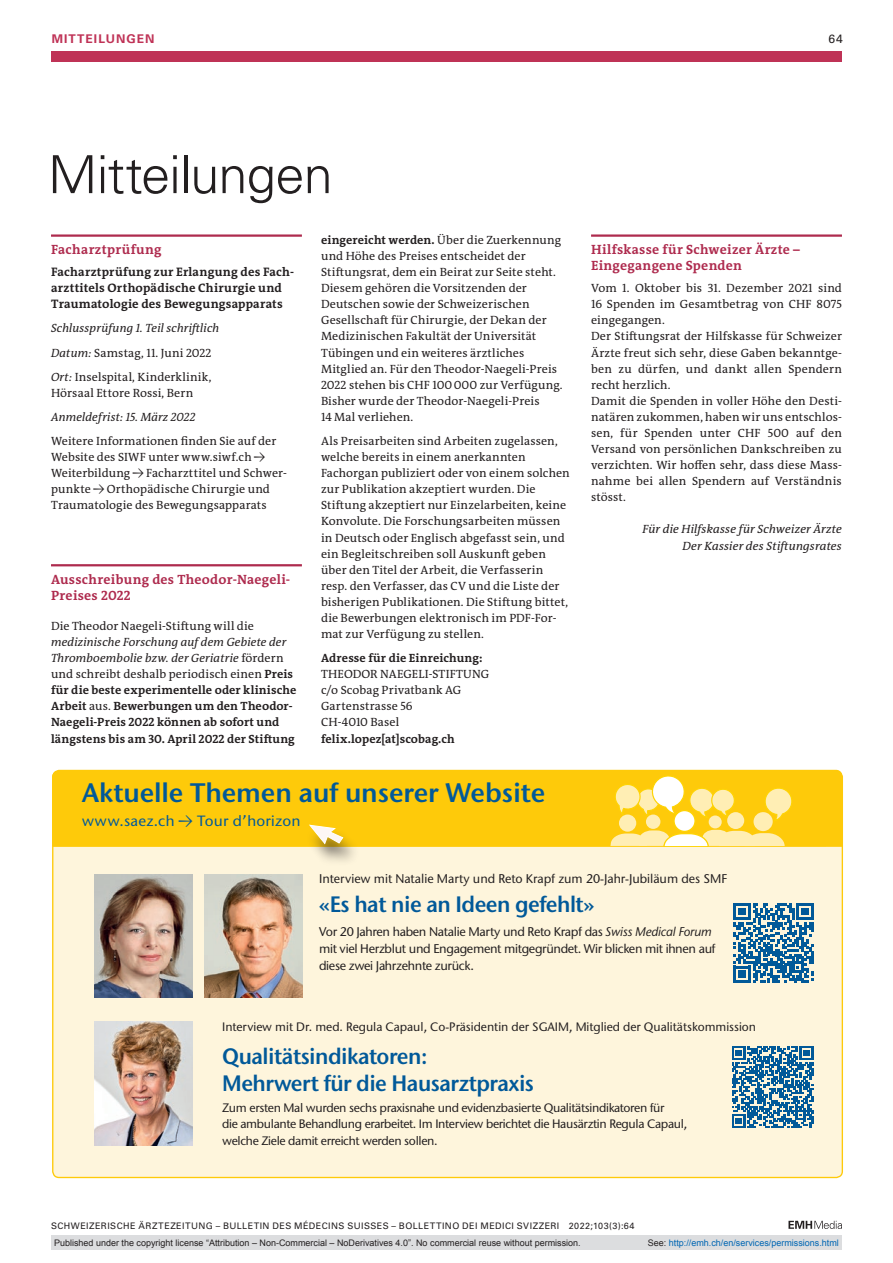
<style>
.page{position:relative;width:893px;height:1263px;background:#fff}
.page>*{position:absolute;margin:0;border:0;box-sizing:border-box;transform-origin:0 0}
.article-title{font:300 52.5px "Univers LT Std";letter-spacing:-.02em;color:#231f20}
.t1{font:600 26.7px "Stone Sans ITC Std";letter-spacing:-.005em;color:#015999}
.t2{font:600 22.35px/26.7px "Stone Sans ITC Std";letter-spacing:-.025em;color:#015999;scale:.96 1}
.t3{font:500 14.85px "Stone Sans ITC Std";letter-spacing:.015em;color:#015999}
.section-h1{font:700 13.5px/16px "The Antiqua B W7";letter-spacing:.02em;color:#ae2b4e}
.t4{font:500 12.6px/17.1px "Stone Sans ITC Std";letter-spacing:-.025em;color:#231f20}
.t5{font:500 12.6px "Stone Sans ITC Std";color:#231f20}
.t6{font:500 12.3px/16.4px "Stone Sans ITC Std";letter-spacing:-.025em;color:#231f20}
.section-h2{font:700 12.3px/16px "The Antiqua B W7";letter-spacing:.015em;color:#231f20}
.t7{font:500 12.3px "Stone Sans ITC Std";color:#231f20}
.section-pf{font:12px/16px "The Antiqua B W5 Plain";letter-spacing:.01em;color:#231f20}
.section-pn{font:12px/16px "The Antiqua B W5 Plain";letter-spacing:.01em;color:#231f20;text-align:justify}
.section-pf-2{font:700 12px/16px "The Antiqua B W7";letter-spacing:.01em;color:#231f20}
.author-notes{font:italic 12px "The Antiqua B W5 Plain";letter-spacing:.01em;color:#231f20}
.section-pf-3{font:italic 12px "The Antiqua B W5 Plain";letter-spacing:.01em;color:#231f20}
.ressort{font:700 12px "Univers LT Std";letter-spacing:.085em;color:#bf3256}
.ressort-2{font:12px "Univers LT Std";color:#231f20}
.t8{font:9px "Arial";color:#231f20}
.fusszeile{font:9px "Univers LT Std";letter-spacing:.05em;color:#231f20}
.t9{font:9px "Arial";color:#0066b3}
.s1{font-family:"The Antiqua B W7";font-weight:700}
.s2{font-family:"The Antiqua B W5 Plain";font-weight:400}
.s3{font-style:italic}
.s4{font-family:"The Antiqua B W5 Plain";font-weight:400;font-style:italic}
.s5{color:#231f20}
</style>
<div class="page">
<svg style="left:788px;top:1221px;width:54px;height:8px"></svg>
<div style="left:51px;top:51px;width:791px;height:11px;background:#bf3256"></div>
<hr style="left:51px;top:234px;width:251px;height:3px;background:#ae2b4e">
<hr style="left:51px;top:564px;width:251px;height:2px;background:#ae2b4e">
<hr style="left:591px;top:234px;width:251px;height:3px;background:#ae2b4e">
<div style="left:53px;top:771px;width:789px;height:406px;background:#fef5dc;border-radius:6px"></div>
<div style="left:53px;top:770px;width:789px;height:77px;background:#feca0a"></div>
<svg style="left:762px;top:785px;width:33px;height:38px"></svg>
<svg style="left:613px;top:773px;width:124px;height:46px"></svg>
<div style="left:709px;top:815px;width:13px;height:13px;background:#ffeeb4;border-radius:50%"></div>
<div style="left:727px;top:812px;width:17px;height:17px;background:#ffeeb4;border-radius:50%"></div>
<div style="left:646px;top:814px;width:14px;height:15px;background:#ffeeb4;border-radius:50%"></div>
<div style="left:619px;top:814px;width:17px;height:18px;background:#ffeeb4;border-radius:50%"></div>
<div style="left:674px;top:810px;width:21px;height:21px;background:#fff;border-radius:50%"></div>
<div style="left:673px;top:810px;width:23px;height:22px;border:1px solid #fed304;border-radius:50%"></div>
<svg style="left:610px;top:830px;width:175px;height:17px"></svg>
<div style="left:753px;top:812px;width:20px;height:19px;background:#ffeeb4;border-radius:50%"></div>
<div style="left:306px;top:827px;width:54px;height:40px;background:#231f20;opacity:.6"></div>
<svg style="left:309px;top:824px;width:35px;height:21px"></svg>
<svg style="left:732px;top:1046px;width:82px;height:81px"></svg>
<img style="left:95px;top:1022px;width:97px;height:123px">
<svg style="left:734px;top:903px;width:80px;height:80px"></svg>
<img style="left:95px;top:874px;width:97px;height:124px">
<img style="left:204px;top:874px;width:98px;height:124px">
<div style="left:51px;top:1235px;width:791px;height:15px;background:#dcdddf"></div>
<p class="ressort" style="left:52px;top:31px;width:104px">MITTEILUNGEN</p>
<p class="ressort-2" style="left:829px;top:31px;width:16px">64</p>
<p class="article-title" style="left:48px;top:143px;width:286px">Mitteilungen</p>
<p class="section-pf" style="left:321px;top:232px;width:243px"><span class="s1">eingereicht werden.</span> Über die Zuerkennung und Höhe des Preises entscheidet der Stiftungsrat, dem ein Beirat zur Seite steht.<br>Diesem gehören die Vorsitzenden der Deutschen sowie der Schweizerischen Gesellschaft für Chirurgie, der Dekan der Medizinischen Fakultät der Universität Tübingen und ein weiteres ärztliches Mitglied an. Für den Theodor-Naegeli-Preis 2022 stehen bis CHF 100000 zur Verfügung.<br>Bisher wurde der Theodor-Naegeli-Preis<br>14 Mal verliehen.</p>
<p class="section-pf" style="left:321px;top:433px;width:250px">Als Preisarbeiten sind Arbeiten zugelassen, welche bereits in einem anerkannten Fachorgan publiziert oder von einem solchen zur Publikation akzeptiert wurden. Die Stiftung akzeptiert nur Einzelarbeiten, keine Konvolute. Die Forschungsarbeiten müssen in Deutsch oder Englisch abgefasst sein, und ein Begleitschreiben soll Auskunft geben über den Titel der Arbeit, die Verfasserin resp. den Verfasser, das CV und die Liste der bisherigen Publikationen. Die Stiftung bittet, die Bewerbungen elektronisch im PDF-For&shy;mat zur Verfügung zu stellen.</p>
<p class="section-pf-2" style="left:321px;top:650px;width:163px">Adresse für die Einreichung:</p>
<p class="section-pf" style="left:321px;top:666px;width:170px">THEODOR NAEGELI-STIFTUNG</p>
<p class="section-pf" style="left:321px;top:682px;width:142px">c/o Scobag Privatbank AG</p>
<p class="section-pf" style="left:321px;top:698px;width:93px">Gartenstrasse 56</p>
<p class="section-pf" style="left:321px;top:714px;width:80px">CH-4010 Basel</p>
<p class="section-pf-2" style="left:321px;top:730px;width:135px">felix.lopez[at]scobag.ch</p>
<p class="t1" style="left:82px;top:776px;width:465px">Aktuelle Themen auf unserer Website</p>
<p class="t3" style="left:82px;top:812px;width:220px">www.saez.ch <span class="s2">→</span> Tour d’horizon</p>
<p class="section-h1" style="left:51px;top:242px;width:112px">Facharztprüfung</p>
<p class="section-h2" style="left:51px;top:264px;width:244px">Facharztprüfung zur Erlangung des Fach&shy;arzttitels Orthopädische Chirurgie und<br>Traumatologie des Bewegungsapparats</p>
<p class="section-pf-3" style="left:51px;top:321px;width:170px">Schlussprüfung 1. Teil schriftlich</p>
<p class="section-pf" style="left:51px;top:345px;width:162px"><span class="s3">Datum:</span> Samstag, 11. Juni 2022</p>
<p class="section-pf" style="left:51px;top:369px;width:162px"><span class="s3">Ort:</span> Inselspital, Kinderklinik,<br>Hörsaal Ettore Rossi, Bern</p>
<p class="section-pf-3" style="left:51px;top:409px;width:146px">Anmeldefrist: 15. März 2022</p>
<p class="section-pf" style="left:51px;top:433px;width:238px">Weitere Informationen finden Sie auf der Website des SIWF unter www.siwf.ch → Weiterbildung → Facharzttitel und Schwer&shy;punkte → Orthopädische Chirurgie und Traumatologie des Bewegungsapparats</p>
<p class="section-h1" style="left:51px;top:571px;width:241px">Ausschreibung des Theodor-Naegeli-<br>Preises 2022</p>
<p class="section-pf-2" style="left:51px;top:618px;width:247px"><span class="s2">Die Theodor Naegeli-Stiftung will die </span><span class="s4">medizinische Forschung auf dem Gebiete der Thromboembolie bzw. der Geriatrie</span> <span class="s2">fördern und schreibt deshalb periodisch einen</span> Preis für die beste experimentelle oder klinische Arbeit <span class="s2">aus.</span> Bewerbungen um den Theodor-Naegeli-Preis 2022 können ab sofort und längstens bis am 30. April 2022 der Stiftung</p>
<p class="section-h1" style="left:591px;top:242px;width:210px">Hilfskasse für Schweizer Ärzte –<br>Eingegangene Spenden</p>
<p class="section-pn" style="left:591px;top:280px;width:252px">Vom 1. Oktober bis 31. Dezember 2021 sind 16 Spenden im Gesamtbetrag von CHF 8075 eingegangen.</p>
<p class="section-pn" style="left:591px;top:328px;width:252px">Der Stiftungsrat der Hilfskasse für Schweizer Ärzte freut sich sehr, diese Gaben bekanntge&shy;ben zu dürfen, und dankt allen Spendern recht herzlich.</p>
<p class="section-pn" style="left:591px;top:393px;width:252px">Damit die Spenden in voller Höhe den Desti&shy;natären zukommen, haben wir uns entschlos&shy;sen, für Spenden unter CHF 500 auf den Versand von persönlichen Dankschreiben zu verzichten. Wir hoffen sehr, dass diese Mass&shy;nahme bei allen Spendern auf Verständnis stösst.</p>
<p class="author-notes" style="left:642px;top:522px;width:201px">Für die Hilfskasse für Schweizer Ärzte</p>
<p class="author-notes" style="left:682px;top:538px;width:161px">Der Kassier des Stiftungsrates</p>
<p class="t5" style="left:319px;top:871px;width:410px">Interview mit Natalie Marty und Reto Krapf zum 20-Jahr-Jubiläum des SMF</p>
<p class="t2" style="left:319px;top:890px;width:288px">«Es hat nie an Ideen gefehlt»</p>
<p class="t4" style="left:319px;top:923px;width:398px">Vor 20 Jahren haben Natalie Marty und Reto Krapf das <span class="s3">Swiss Medical Forum </span>mit viel Herzblut und Engagement mitgegründet. Wir blicken mit ihnen auf diese zwei Jahrzehnte zurück.</p>
<p class="t7" style="left:222px;top:1019px;width:535px">Interview mit Dr. med. Regula Capaul, Co-Präsidentin der SGAIM, Mitglied der Qualitätskommission</p>
<p class="t2" style="left:222px;top:1042px;width:326px">Qualitätsindikatoren:<br>Mehrwert für die Hausarztpraxis</p>
<p class="t6" style="left:222px;top:1099px;width:467px">Zum ersten Mal wurden sechs praxisnahe und evidenzbasierte Qualitätsindikatoren für<br>die ambulante Behandlung erarbeitet. Im Interview berichtet die Hausärztin Regula Capaul, welche Ziele damit erreicht werden sollen.</p>
<p class="fusszeile" style="left:51px;top:1220px;width:585px">SCHWEIZERISCHE ÄRZTEZEITUNG – BULLETIN DES MÉDECINS SUISSES – BOLLETTINO DEI MEDICI SVIZZERI 2022;103(3):64</p>
<p class="t8" style="left:54px;top:1237px;width:528px">Published under the copyright license “Attribution – Non-Commercial – NoDerivatives 4.0”. No commercial reuse without permission.</p>
<p class="t9" style="left:648px;top:1237px;width:193px"><span class="s5">See:</span> http://emh.ch/en/services/permissions.html</p>
</div>
